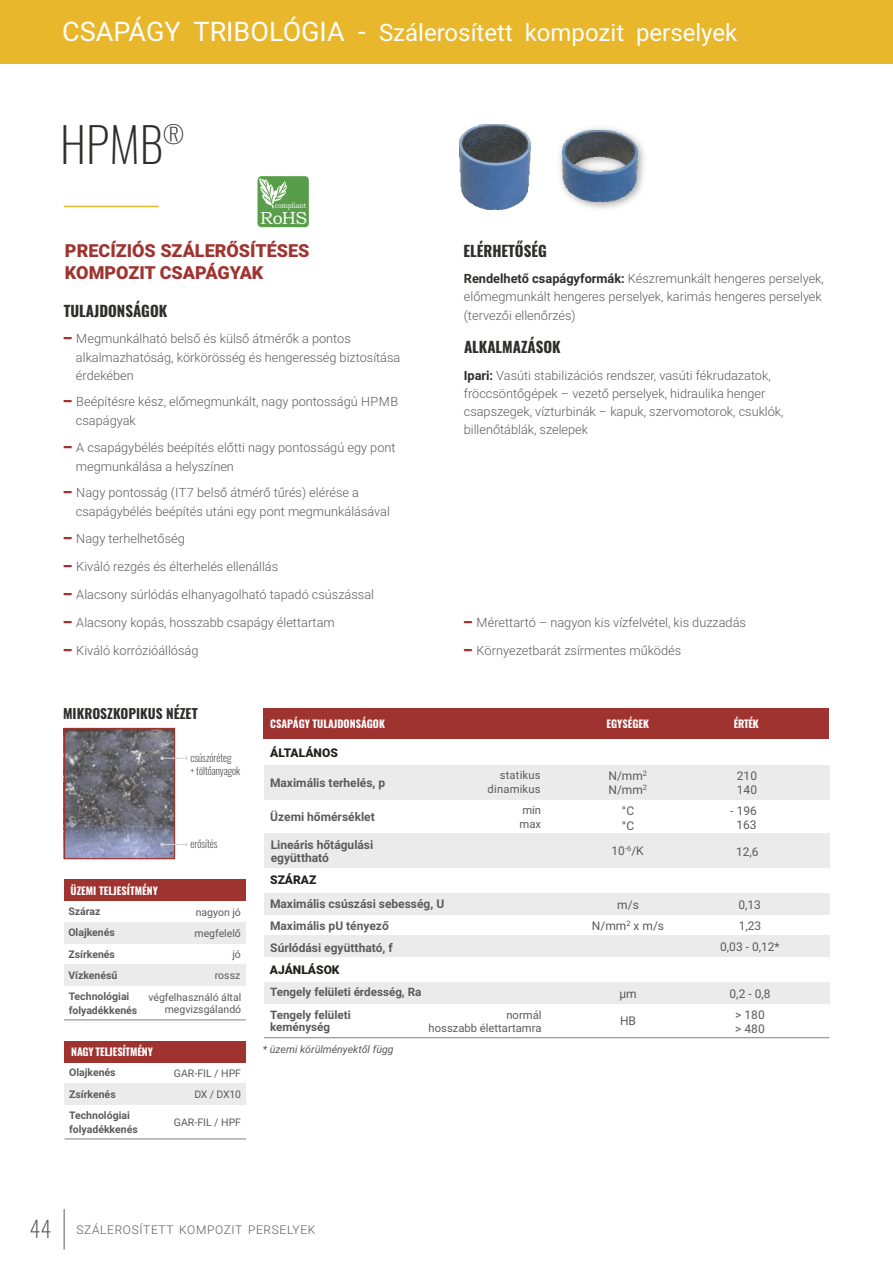
<style>
.page{position:relative;width:893px;height:1263px;background:#fff}
.page>*{position:absolute;margin:0;border:0;box-sizing:border-box;transform-origin:0 0}
.t1{font:200 48px "Oswald";color:#2e2e2d}
.t2{font:24px "Roboto";color:#fefefe}
.t3{font:200 24px "Oswald";color:#2e2e2d}
.t4{font:200 22.5px "Oswald";color:#5c5b5b}
.t5{font:900 18px/21.6px "Roboto";color:#9f3330}
.t6{font:17.7px "Bookman Old Style";color:#fefefe}
.t7{font:700 15px "Oswald";color:#2e2e2d}
.t8{font:700 13.5px "Oswald";color:#2e2e2d}
.t9{font:300 12.75px/18.1px "Roboto";color:#5c5b5b}
.t10{font:700 12px/21.8px "Roboto";color:#5c5b5b}
.t11{font:12px/14.4px "Roboto";color:#5c5b5b;text-align:center}
.t12{font:300 12px "Roboto";letter-spacing:.055em;color:#5c5b5b}
.t13{font:900 12px "Roboto";color:#21211d}
.t14{font:700 11.7px/22.2px "Roboto";color:#5c5b5b}
.t15{font:11.25px/13.5px "Roboto";color:#5c5b5b;text-align:right}
.t16{font:700 10.5px/13.8px "Roboto";color:#5c5b5b}
.t17{font:10.5px/21.3px "Roboto";color:#5c5b5b;text-align:right}
.t18{font:700 10.5px "Oswald";color:#fefefe}
.t19{font:200 10.5px/12.9px "Oswald";color:#2e2e2d}
.t20{font:italic 10.5px "Roboto";color:#5c5b5b}
.t21{font:7.65px "Bookman Old Style";color:#fefefe;scale:.84 1}
.t22{font:7.5px "Roboto";color:#5c5b5b}
.s1{font-size:27px}
.s2{font-weight:700;color:#2e2e2d}
</style>
<div class="page">
<img style="left:66px;top:730px;width:107px;height:127px">
<hr style="left:64px;top:206px;width:95px;height:1px;background:#e9b72c">
<div style="left:264px;top:893px;width:565px;height:21px;background:#ebebeb"></div>
<div style="left:264px;top:765px;width:565px;height:34px;background:#ebebeb"></div>
<div style="left:64px;top:728px;width:111px;height:131px;border:1px solid #9f3330"></div>
<svg style="left:160px;top:756px;width:27px;height:4px"></svg>
<div style="left:65px;top:1041px;width:181px;height:21px;background:#9f3330"></div>
<div style="left:65px;top:1084px;width:181px;height:21px;background:#ebebeb"></div>
<div style="left:264px;top:935px;width:565px;height:22px;background:#ebebeb"></div>
<svg style="left:160px;top:842px;width:27px;height:4px"></svg>
<hr style="left:65px;top:1138px;width:181px;height:1px;background:#9c9c9c">
<div style="left:264px;top:982px;width:565px;height:22px;background:#ebebeb"></div>
<hr style="left:264px;top:1037px;width:565px;height:1px;background:#9c9c9c">
<div style="left:264px;top:833px;width:565px;height:34px;background:#ebebeb"></div>
<hr style="left:64px;top:1019px;width:182px;height:1px;background:#9c9c9c">
<hr style="left:64px;top:1209px;width:1px;height:40px;background:#5c5b5b">
<div style="left:258px;top:176px;width:51px;height:51px;background:#589d49;border-radius:4px"></div>
<svg style="left:257px;top:178px;width:30px;height:30px"></svg>
<img style="left:459px;top:124px;width:71px;height:85px">
<img style="left:560px;top:127px;width:84px;height:82px">
<img style="left:562px;top:130px;width:76px;height:72px">
<div style="left:0;top:0;width:893px;height:64px;background:#e9b72c"></div>
<div style="left:64px;top:965px;width:181px;height:21px;background:#ebebeb"></div>
<div style="left:64px;top:922px;width:181px;height:21px;background:#ebebeb"></div>
<div style="left:64px;top:880px;width:181px;height:21px;background:#9f3330"></div>
<div style="left:263px;top:708px;width:566px;height:31px;background:#9f3330"></div>
<h2 class="t2" style="left:62px;top:23px;width:677px"><span class="s1">CSAPÁGY TRIBOLÓGIA -</span> Szálerosített kompozit perselyek</h2>
<h1 class="t1" style="left:60px;top:111px;width:105px">HPMB</h1>
<h2 class="t3" style="left:163px;top:118px;width:22px">®</h2>
<p class="t21" style="left:275px;top:203px;width:39px">compliant</p>
<h3 class="t6" style="left:260px;top:211px;width:49px">RoHS</h3>
<h3 class="t5" style="left:65px;top:242px;width:246px">PRECÍZIÓS SZÁLERŐSÍTÉSES<br>KOMPOZIT CSAPÁGYAK</h3>
<p class="t7" style="left:64px;top:300px;width:105px">TULAJDONSÁGOK</p>
<p class="t9" style="left:76px;top:330px;width:326px;line-height:19px;text-indent:-12px"><sup>_</sup> Megmunkálható belső és külső átmérők a pontos alkalmazhatóság, körkörösség és hengeresség biztosítása</p>
<p class="t9" style="left:64px;top:364px;width:336px;line-height:26.4px;text-indent:12px">érdekében<br><sup>_</sup> Beépítésre kész, előmegmunkált, nagy pontosságú HPMB</p>
<p class="t9" style="left:64px;top:409px;width:333px;line-height:26.4px;text-indent:12px">csapágyak<br><sup>_</sup> A csapágybélés beépítés előtti nagy pontosságú egy pont</p>
<p class="t9" style="left:64px;top:454px;width:297px;line-height:26.4px;text-indent:12px">megmunkálása a helyszínen<br><sup>_</sup> Nagy pontosság (IT7 belső átmérő tűrés) elérése a</p>
<p class="t9" style="left:64px;top:500px;width:328px;line-height:26.4px;text-indent:12px">csapágybélés beépítés utáni egy pont megmunkálásával <sup>_</sup> Nagy terhelhetőség</p>
<p class="t9" style="left:64px;top:559px;width:216px"><sup>_</sup> Kiváló rezgés és élterhelés ellenállás</p>
<p class="t9" style="left:64px;top:587px;width:312px"><sup>_</sup> Alacsony súrlódás elhanyagolható tapadó csúszással</p>
<p class="t9" style="left:64px;top:615px;width:273px"><sup>_</sup> Alacsony kopás, hosszabb csapágy élettartam</p>
<p class="t9" style="left:64px;top:643px;width:136px"><sup>_</sup> Kiváló korrózióállóság</p>
<p class="t7" style="left:463px;top:240px;width:85px">ELÉRHETŐSÉG</p>
<p class="t9" style="left:464px;top:271px;width:362px"><span class="s2">Rendelhető csapágyformák:</span> Készremunkált hengeres perselyek, előmegmunkált hengeres perselyek, karimás hengeres perselyek (tervezői ellenőrzés)</p>
<p class="t7" style="left:464px;top:336px;width:98px">ALKALMAZÁSOK</p>
<p class="t9" style="left:464px;top:367px;width:321px"><span class="s2">Ipari:</span> Vasúti stabilizációs rendszer, vasúti fékrudazatok, fröccsöntőgépek – vezető perselyek, hidraulika henger csapszegek, vízturbinák – kapuk, szervomotorok, csuklók, billenőtáblák, szelepek</p>
<p class="t9" style="left:464px;top:615px;width:283px"><sup>_</sup> Mérettartó – nagyon kis vízfelvétel, kis duzzadás</p>
<p class="t9" style="left:464px;top:643px;width:219px"><sup>_</sup> Környezetbarát zsírmentes működés</p>
<p class="t8" style="left:63px;top:704px;width:136px">MIKROSZKOPIKUS NÉZET</p>
<p class="t19" style="left:190px;top:751px;width:51px">csúszóréteg<br>+ töltőanyagok</p>
<p class="t18" style="left:71px;top:883px;width:89px">ÜZEMI TELJESÍTMÉNY</p>
<p class="t16" style="left:68px;top:922px;width:51px;line-height:21.3px">Olajkenés<br>Zsírkenés<br>Vízkenésű</p>
<p class="t16" style="left:68px;top:904px;width:34px">Száraz</p>
<p class="t19" style="left:190px;top:837px;width:29px">erősítés</p>
<p class="t17" style="left:196px;top:902px;width:47px">nagyon jó</p>
<p class="t17" style="left:195px;top:923px;width:48px">megfelelő jó<br>rossz</p>
<p class="t16" style="left:69px;top:989px;width:70px">Technológiai folyadékkenés</p>
<p class="t17" style="left:148px;top:992px;width:94px;line-height:12.6px">végfelhasználó által megvizsgálandó</p>
<p class="t18" style="left:71px;top:1044px;width:83px">NAGY TELJESÍTMÉNY</p>
<p class="t16" style="left:69px;top:1065px;width:48px">Olajkenés</p>
<p class="t17" style="left:174px;top:1063px;width:69px">GAR-FIL / HPF</p>
<p class="t16" style="left:69px;top:1087px;width:48px">Zsírkenés</p>
<p class="t17" style="left:194px;top:1085px;width:48px">DX / DX10</p>
<p class="t16" style="left:69px;top:1108px;width:70px">Technológiai folyadékkenés</p>
<p class="t17" style="left:174px;top:1112px;width:69px">GAR-FIL / HPF</p>
<p class="t18" style="left:270px;top:716px;width:116px">CSAPÁGY TULAJDONSÁGOK</p>
<p class="t18" style="left:606px;top:716px;width:44px">EGYSÉGEK</p>
<p class="t18" style="left:734px;top:716px;width:27px">ÉRTÉK</p>
<p class="t13" style="left:270px;top:748px;width:69px">ÁLTALÁNOS</p>
<p class="t10" style="left:270px;top:771px;width:117px">Maximális terhelés, p</p>
<p class="t10" style="left:270px;top:805px;width:106px">Üzemi hőmérséklet</p>
<p class="t10" style="left:271px;top:837px;width:104px;line-height:13px">Lineáris hőtágulási együttható</p>
<p class="t13" style="left:270px;top:875px;width:48px">SZÁRAZ</p>
<p class="t10" style="left:270px;top:892px;width:176px">Maximális csúszási sebesség, U<br>Maximális pU tényező<br>Súrlódási együttható, f</p>
<p class="t15" style="left:488px;top:770px;width:54px">statikus dinamikus</p>
<p class="t15" style="left:520px;top:805px;width:23px;text-align:left">min max</p>
<p class="t13" style="left:270px;top:965px;width:71px">AJÁNLÁSOK</p>
<p class="t14" style="left:270px;top:981px;width:153px">Tengely felületi érdesség, Ra<br>Tengely felületi</p>
<p class="t14" style="left:270px;top:1016px;width:61px">keménység</p>
<p class="t20" style="left:263px;top:1045px;width:132px">* üzemi körülményektől függ</p>
<p class="t15" style="left:429px;top:1009px;width:114px">normál<br>hosszabb élettartamra</p>
<p class="t11" style="left:608px;top:769px;width:40px;text-align:left">N/mm<sup>2<br></sup>N/mm<sup>2</sup></p>
<p class="t11" style="left:737px;top:769px;width:22px;text-align:left">210<br>140</p>
<p class="t11" style="left:622px;top:805px;width:14px;text-align:left">°C °C</p>
<p class="t11" style="left:730px;top:805px;width:28px">- 196<br>163</p>
<p class="t22" style="left:625px;top:846px;width:8px">-6</p>
<p class="t11" style="left:612px;top:845px;width:34px">10 /K</p>
<p class="t11" style="left:736px;top:846px;width:24px">12,6</p>
<p class="t11" style="left:617px;top:898px;width:23px">m/s</p>
<p class="t11" style="left:738px;top:899px;width:24px">0,13</p>
<p class="t11" style="left:592px;top:919px;width:74px">N/mm<sup>2</sup> x m/s</p>
<p class="t11" style="left:720px;top:916px;width:61px;line-height:21.6px">1,23<br>0,03 - 0,12*</p>
<p class="t11" style="left:619px;top:988px;width:19px">μm</p>
<p class="t11" style="left:620px;top:1015px;width:18px">HB</p>
<p class="t11" style="left:730px;top:984px;width:42px;line-height:20.9px">0,2 - 0,8 &gt; 180</p>
<p class="t11" style="left:735px;top:1023px;width:31px">&gt; 480</p>
<h3 class="t4" style="left:29px;top:1213px;width:24px">44</h3>
<p class="t12" style="left:76px;top:1225px;width:241px">SZÁLEROSÍTETT KOMPOZIT PERSELYEK</p>
</div>
